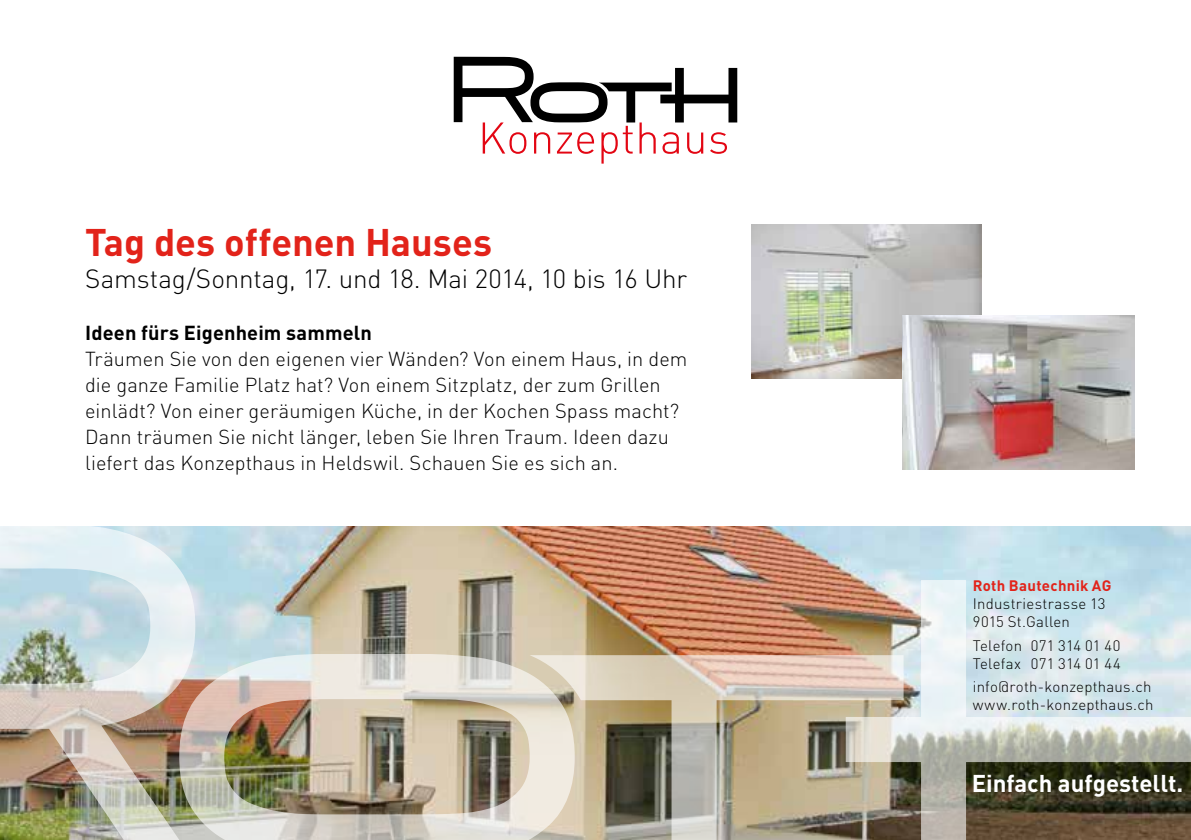
<style>
.page{position:relative;width:1191px;height:840px;background:#fff}
.page>*{position:absolute;margin:0;border:0;box-sizing:border-box;transform-origin:0 0}
.t1{font:700 38px "DIN";color:#e2231a}
.t2{font:300 26px "DIN";letter-spacing:-.005em;color:#000}
.t3{font:700 24px "DIN";color:#fff}
.t4{font:300 20px/26px "DIN";letter-spacing:.005em;color:#000}
.t5{font:700 20px "DIN";letter-spacing:.005em;color:#000}
.t6{font:300 15px/18px "DIN";letter-spacing:.015em;color:#000}
.t7{font:700 15px "DIN";letter-spacing:.02em;color:#e2231a}
</style>
<div class="page">
<img style="left:751px;top:225px;width:231px;height:153px">
<img style="left:195px;top:526px;width:996px;height:128px">
<img style="left:0;top:526px;width:195px;height:313px">
<svg style="left:845px;top:579px;width:346px;height:260px;background:#adb2ac"></svg>
<img style="left:574px;top:654px;width:329px;height:185px">
<img style="left:179px;top:653px;width:395px;height:186px">
<svg style="left:454px;top:57px;width:283px;height:106px"></svg>
<img style="left:902px;top:315px;width:232px;height:154px">
<h1 class="t1" style="left:85px;top:218px;width:408px">Tag des offenen Hauses</h1>
<h2 class="t2" style="left:85px;top:262px;width:603px">Samstag/Sonntag, 17. und 18. Mai 2014, 10 bis 16 Uhr</h2>
<p class="t5" style="left:85px;top:319px;width:288px">Ideen fürs Eigenheim sammeln</p>
<p class="t4" style="left:85px;top:345px;width:604px">Träumen Sie von den eigenen vier Wänden? Von einem Haus, in dem die ganze Familie Platz hat? Von einem Sitzplatz, der zum Grillen einlädt? Von einer geräumigen Küche, in der Kochen Spass macht?<br>Dann träumen Sie nicht länger, leben Sie Ihren Traum. Ideen dazu liefert das Konzepthaus in Heldswil. Schauen Sie es sich an.</p>
<p class="t7" style="left:972px;top:575px;width:140px">Roth Bautechnik AG</p>
<p class="t6" style="left:972px;top:594px;width:134px">Industriestrasse 13<br>9015 St.Gallen</p>
<p class="t6" style="left:972px;top:635px;width:149px">Telefon 071 314 01 40<br>Telefax 071 314 01 44</p>
<p class="t6" style="left:972px;top:677px;width:182px">info@roth-konzepthaus.ch www.roth-konzepthaus.ch</p>
<p class="t3" style="left:971px;top:767px;width:213px">Einfach aufgestellt.</p>
</div>
